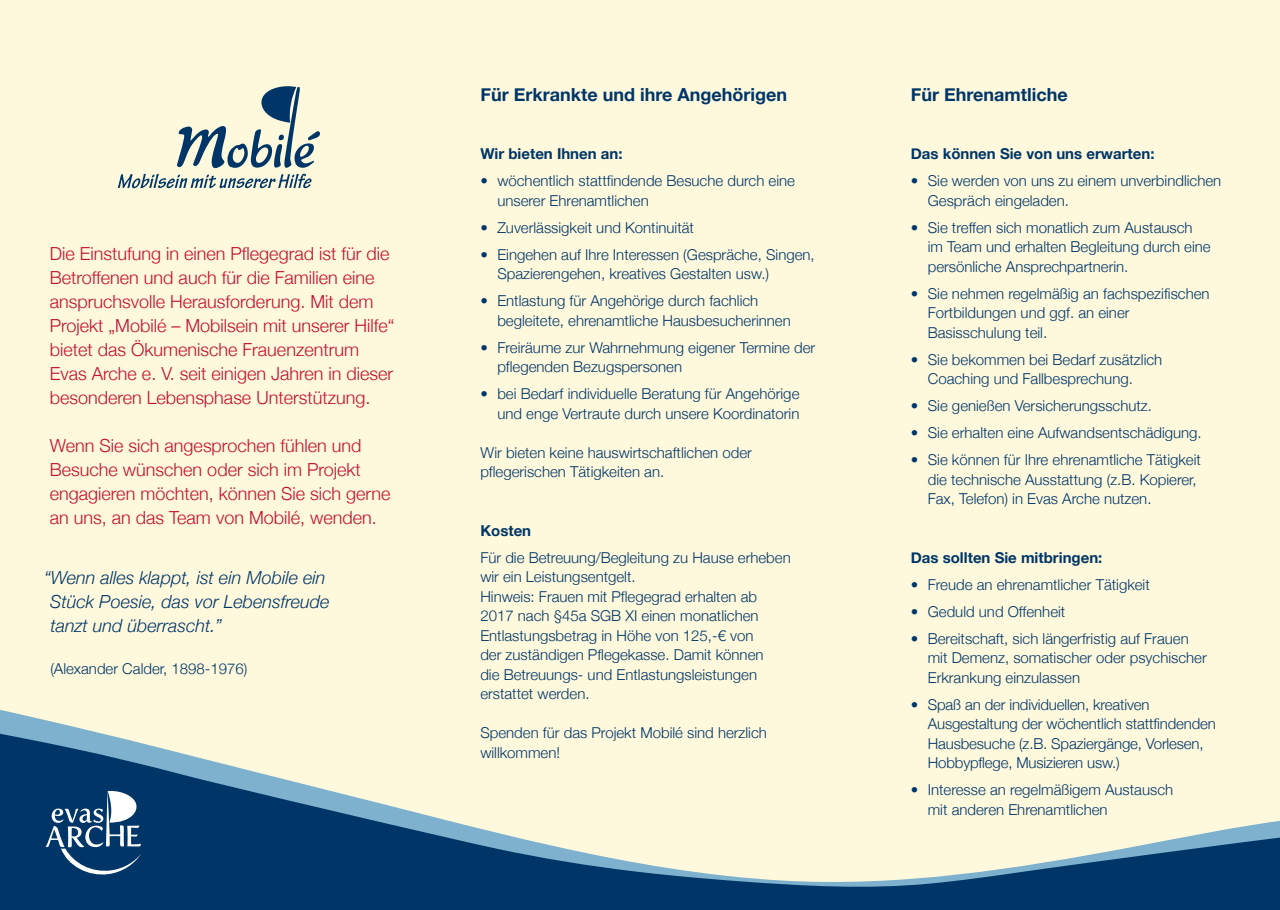
<style>
.page{position:relative;width:1280px;height:910px;background:#fef8dd}
.page>*{position:absolute;margin:0;border:0;box-sizing:border-box;transform-origin:0 0}
.t1{font:300 18px/24px "Helvetica Neue";color:#c3102f}
.t2{font:italic 300 18px "Helvetica Neue";color:#003667}
.t3{font:700 18px "Helvetica Neue";color:#003667}
.t4{font:300 15px/19.5px "Helvetica Neue";color:#003667}
.t5{font:700 15px "Helvetica Neue";color:#003667}
</style>
<div class="page">
<svg style="left:0;top:726px;width:1280px;height:184px"></svg>
<svg style="left:177px;top:86px;width:143px;height:82px"></svg>
<svg style="left:118px;top:174px;width:194px;height:14px"></svg>
<svg style="left:46px;top:791px;width:95px;height:86px;background:#3e668c"></svg>
<p class="t1" style="left:50px;top:240px;width:346px">Die Einstufung in einen Pflegegrad ist für die Betroffenen und auch für die Familien eine anspruchsvolle Herausforderung. Mit dem Projekt „Mobilé – Mobilsein mit unserer Hilfe“ bietet das Ökumenische Frauenzentrum Evas Arche e. V. seit einigen Jahren in dieser besonderen Lebensphase Unterstützung.</p>
<p class="t1" style="left:50px;top:432px;width:342px">Wenn Sie sich angesprochen fühlen und Besuche wünschen oder sich im Projekt engagieren möchten, können Sie sich gerne an uns, an das Team von Mobilé, wenden.</p>
<p class="t2" style="left:44px;top:563px;width:283px">“Wenn alles klappt, ist ein Mobile ein</p>
<p class="t2" style="left:50px;top:587px;width:281px">Stück Poesie, das vor Lebensfreude</p>
<p class="t2" style="left:51px;top:611px;width:173px">tanzt und überrascht.”</p>
<p class="t4" style="left:50px;top:657px;width:199px">(Alexander Calder, 1898-1976)</p>
<p class="t3" style="left:480px;top:80px;width:308px">Für Erkrankte und ihre Angehörigen</p>
<p class="t5" style="left:480px;top:142px;width:144px">Wir bieten Ihnen an:</p>
<p class="t4" style="left:497px;top:170px;width:299px;text-indent:-17px">• wöchentlich stattfindende Besuche durch eine unserer Ehrenamtlichen</p>
<p class="t4" style="left:480px;top:216px;width:215px">• Zuverlässigkeit und Kontinuität</p>
<p class="t4" style="left:497px;top:243px;width:319px;text-indent:-17px">• Eingehen auf Ihre Interessen (Gespräche, Singen,<br>Spazierengehen, kreatives Gestalten usw.)</p>
<p class="t4" style="left:497px;top:290px;width:295px;text-indent:-17px">• Entlastung für Angehörige durch fachlich begleitete, ehrenamtliche Hausbesucherinnen</p>
<p class="t4" style="left:497px;top:336px;width:319px;text-indent:-17px">• Freiräume zur Wahrnehmung eigener Termine der pflegenden Bezugspersonen</p>
<p class="t4" style="left:480px;top:383px;width:321px;text-align:right">• bei Bedarf individuelle Beratung für Angehörige und enge Vertraute durch unsere Koordinatorin</p>
<p class="t4" style="left:480px;top:441px;width:273px">Wir bieten keine hauswirtschaftlichen oder pflegerischen Tätigkeiten an.</p>
<p class="t5" style="left:480px;top:518px;width:52px">Kosten</p>
<p class="t4" style="left:480px;top:546px;width:312px">Für die Betreuung/Begleitung zu Hause erheben</p>
<p class="t4" style="left:480px;top:566px;width:157px">wir ein Leistungsentgelt.</p>
<p class="t4" style="left:480px;top:585px;width:285px">Hinweis: Frauen mit Pflegegrad erhalten ab 2017 nach §45a SGB XI einen monatlichen Entlastungsbetrag in Höhe von 125,-€ von der zuständigen Pflegekasse. Damit können die Betreuungs- und Entlastungsleistungen</p>
<p class="t4" style="left:480px;top:683px;width:111px">erstattet werden.</p>
<p class="t4" style="left:480px;top:722px;width:288px">Spenden für das Projekt Mobilé sind herzlich willkommen!</p>
<p class="t3" style="left:911px;top:80px;width:158px">Für Ehrenamtliche</p>
<p class="t5" style="left:911px;top:142px;width:245px">Das können Sie von uns erwarten:</p>
<p class="t4" style="left:928px;top:170px;width:295px;text-indent:-17px">• Sie werden von uns zu einem unverbindlichen<br>Gespräch eingeladen.</p>
<p class="t4" style="left:928px;top:216px;width:284px;text-indent:-17px">• Sie treffen sich monatlich zum Austausch im Team und erhalten Begleitung durch eine persönliche Ansprechpartnerin.</p>
<p class="t4" style="left:928px;top:282px;width:283px;text-indent:-17px">• Sie nehmen regelmäßig an fachspezifischen<br>Fortbildungen und ggf. an einer<br>Basisschulung teil.</p>
<p class="t4" style="left:928px;top:348px;width:236px;text-indent:-17px">• Sie bekommen bei Bedarf zusätzlich<br>Coaching und Fallbesprechung.</p>
<p class="t4" style="left:911px;top:395px;width:243px">• Sie genießen Versicherungsschutz.</p>
<p class="t4" style="left:911px;top:422px;width:292px">• Sie erhalten eine Aufwandsentschädigung.</p>
<p class="t4" style="left:928px;top:449px;width:275px;text-indent:-17px">• Sie können für Ihre ehrenamtliche Tätigkeit die technische Ausstattung (z.B. Kopierer,<br>Fax, Telefon) in Evas Arche nutzen.</p>
<p class="t5" style="left:911px;top:545px;width:193px">Das sollten Sie mitbringen:</p>
<p class="t4" style="left:911px;top:573px;width:241px">• Freude an ehrenamtlicher Tätigkeit</p>
<p class="t4" style="left:911px;top:600px;width:156px">• Geduld und Offenheit</p>
<p class="t4" style="left:928px;top:627px;width:280px;text-indent:-17px">• Bereitschaft, sich längerfristig auf Frauen mit Demenz, somatischer oder psychischer<br>Erkrankung einzulassen</p>
<p class="t4" style="left:928px;top:693px;width:290px;text-indent:-17px">• Spaß an der individuellen, kreativen Ausgestaltung der wöchentlich stattfindenden Hausbesuche (z.B. Spaziergänge, Vorlesen, Hobbypflege, Musizieren usw.)</p>
<p class="t4" style="left:928px;top:779px;width:247px;text-indent:-17px">• Interesse an regelmäßigem Austausch mit anderen Ehrenamtlichen</p>
</div>
